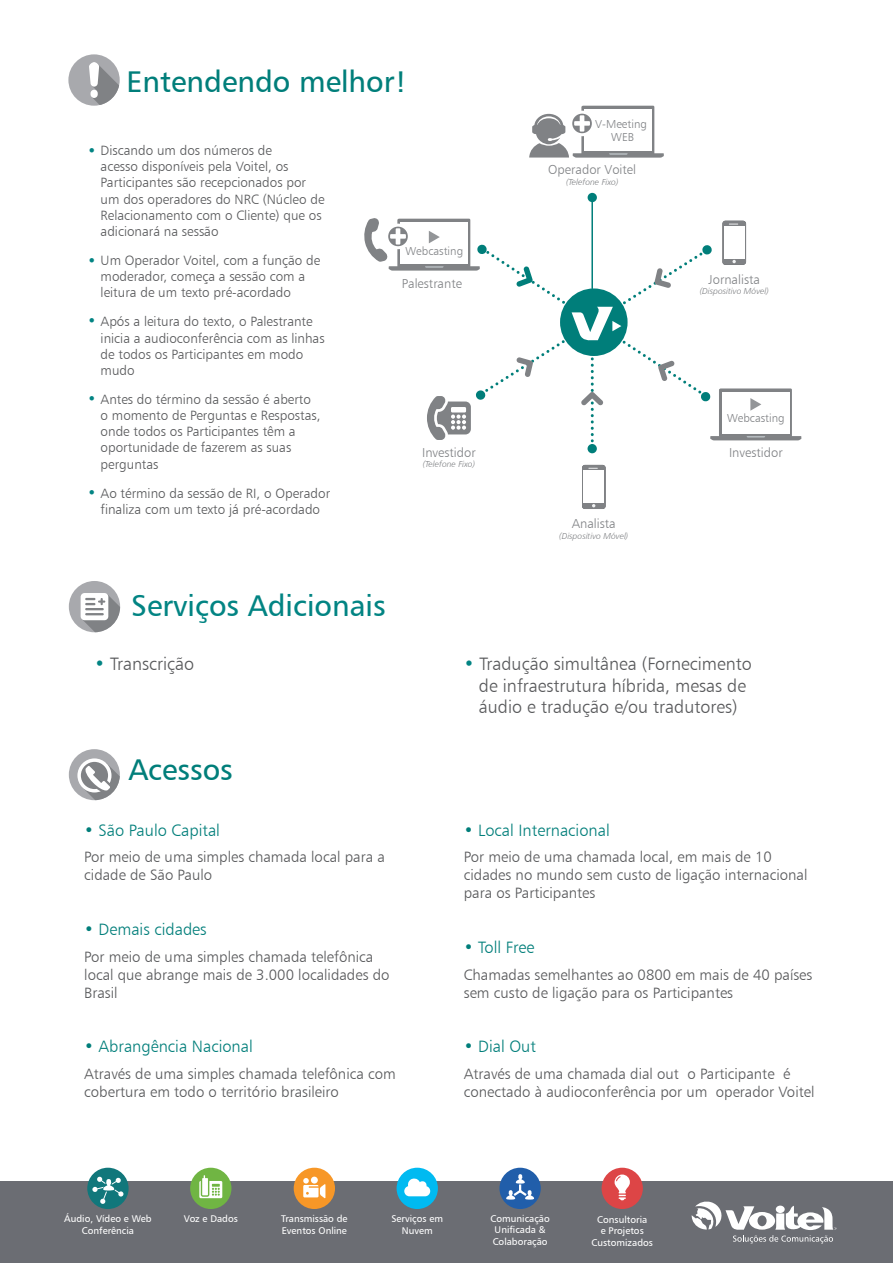
<style>
.page{position:relative;width:893px;height:1263px;background:#fff}
.page>*{position:absolute;margin:0;border:0;box-sizing:border-box;transform-origin:0 0}
.t1{font:30px "Humanist 777 BT Roman B";color:#007e7a}
.t2{font:30px "Humanist 777 BT Roman B";color:#028483}
.t3{font:18px/21.6px "Humanist 777 BT Light B";color:#57585a;text-align:center}
.t4{font:16.5px "Humanist 777 BT Light B";color:#007e7a}
.t5{font:15px/18px "Humanist 777 BT Light B";color:#57585a}
.t6{font:15px "Humanist 777 BT Light B";color:#028483}
.t7{font:13.5px/16.2px "Humanist 777 BT Light B";color:#57585a}
.t8{font:13.05px "Humanist 777 BT Light B";color:#808285}
.t9{font:11.55px/13.8px "Humanist 777 BT Light B";color:#808285;text-align:center}
.t10{font:9.75px/11.2px "Humanist 777 BT Roman B";color:#fff;text-align:center}
.t11{font:8.7px "Humanist 777 BT Light Italic B";color:#808285}
.s1{color:#028483}
</style>
<div class="page">
<div style="left:68px;top:54px;width:52px;height:52px;background:#a8a9ad;border-radius:50%"></div>
<svg style="left:89px;top:62px;width:30px;height:43px"></svg>
<div style="left:69px;top:749px;width:51px;height:51px;background:#a8a9ad;border-radius:50%"></div>
<div style="left:69px;top:581px;width:51px;height:51px;background:#a8a9ad;border-radius:50%"></div>
<svg style="left:81px;top:593px;width:39px;height:39px"></svg>
<div style="left:588px;top:193px;width:9px;height:9px;background:#007e7a;border-radius:50%"></div>
<div style="left:587px;top:444px;width:10px;height:9px;background:#007e7a;border-radius:50%"></div>
<svg style="left:582px;top:465px;width:24px;height:44px"></svg>
<div style="left:584px;top:470px;width:20px;height:33px;background:#fff"></div>
<hr style="left:591px;top:202px;width:2px;height:86px;background:#007e7a">
<svg style="left:364px;top:218px;width:437px;height:224px"></svg>
<svg style="left:529px;top:106px;width:135px;height:52px"></svg>
<svg style="left:77px;top:758px;width:43px;height:42px"></svg>
<div style="left:0;top:1181px;width:893px;height:82px;background:#6b6d73"></div>
<div style="left:602px;top:1168px;width:41px;height:41px;background:#dd4546;border-radius:50%"></div>
<svg style="left:615px;top:1174px;width:15px;height:26px"></svg>
<div style="left:87px;top:1168px;width:42px;height:41px;background:#11777b;border-radius:50%"></div>
<svg style="left:92px;top:1177px;width:31px;height:27px"></svg>
<div style="left:294px;top:1168px;width:41px;height:41px;background:#f79727;border-radius:50%"></div>
<svg style="left:303px;top:1176px;width:22px;height:22px"></svg>
<div style="left:397px;top:1168px;width:41px;height:41px;background:#00baf1;border-radius:50%"></div>
<svg style="left:404px;top:1178px;width:26px;height:18px"></svg>
<div style="left:190px;top:1168px;width:41px;height:41px;background:#70b543;border-radius:50%"></div>
<svg style="left:199px;top:1175px;width:23px;height:23px"></svg>
<div style="left:499px;top:1168px;width:42px;height:41px;background:#215eaa;border-radius:50%"></div>
<svg style="left:506px;top:1174px;width:28px;height:25px"></svg>
<svg style="left:691px;top:1201px;width:145px;height:42px"></svg>
<h1 class="t1" style="left:126px;top:63px;width:282px">Entendendo melhor!</h1>
<p class="t7" style="left:101px;top:142px;width:225px">Discando um dos números de<br>acesso disponíveis pela Voitel, os<br>Participantes são recepcionados por um dos operadores do NRC (Núcleo de<br>Relacionamento com o Cliente) que os adicionará na sessão</p>
<p class="t7" style="left:101px;top:252px;width:221px">Um Operador Voitel, com a função de moderador, começa a sessão com a leitura de um texto pré-acordado</p>
<p class="t7" style="left:101px;top:313px;width:225px">Após a leitura do texto, o Palestrante inicia a audioconferência com as linhas de todos os Participantes em modo mudo</p>
<p class="t7" style="left:101px;top:391px;width:221px">Antes do término da sessão é aberto o momento de Perguntas e Respostas, onde todos os Participantes têm a oportunidade de fazerem as suas perguntas</p>
<p class="t7" style="left:101px;top:485px;width:231px">Ao término da sessão de RI, o Operador finaliza com um texto já pré-acordado</p>
<p class="t6" style="left:88px;top:142px;width:10px">•</p>
<p class="t6" style="left:88px;top:251px;width:10px">•</p>
<p class="t6" style="left:88px;top:312px;width:10px">•</p>
<p class="t6" style="left:88px;top:389px;width:10px">•</p>
<p class="t6" style="left:88px;top:484px;width:10px">•</p>
<p class="t9" style="left:406px;top:244px;width:59px">Webcasting</p>
<p class="t8" style="left:402px;top:275px;width:62px">Palestrante</p>
<p class="t8" style="left:422px;top:444px;width:55px">Investidor</p>
<p class="t11" style="left:423px;top:459px;width:54px">(Telefone Fixo)</p>
<p class="t9" style="left:595px;top:116px;width:53px">V-Meeting<br>WEB</p>
<p class="t8" style="left:548px;top:162px;width:89px">Operador Voitel</p>
<p class="t11" style="left:566px;top:176px;width:54px">(Telefone Fixo)</p>
<p class="t8" style="left:572px;top:516px;width:45px">Analista</p>
<p class="t11" style="left:559px;top:530px;width:71px">(Dispositivo Móvel)</p>
<p class="t8" style="left:709px;top:271px;width:53px">Jornalista</p>
<p class="t11" style="left:700px;top:286px;width:71px">(Dispositivo Móvel)</p>
<p class="t9" style="left:727px;top:411px;width:59px">Webcasting</p>
<p class="t8" style="left:729px;top:445px;width:55px">Investidor</p>
<h1 class="t2" style="left:131px;top:586px;width:256px">Serviços Adicionais</h1>
<h2 class="t3" style="left:94px;top:653px;width:101px"><span class="s1">•</span> Transcrição</h2>
<h1 class="t1" style="left:128px;top:751px;width:106px">Acessos</h1>
<p class="t4" style="left:84px;top:820px;width:137px">• São Paulo Capital</p>
<p class="t5" style="left:84px;top:848px;width:302px">Por meio de uma simples chamada local para a cidade de São Paulo</p>
<p class="t4" style="left:84px;top:919px;width:124px">• Demais cidades</p>
<p class="t5" style="left:84px;top:947px;width:307px">Por meio de uma simples chamada telefônica local que abrange mais de 3.000 localidades do<br>Brasil</p>
<p class="t4" style="left:84px;top:1036px;width:170px">• Abrangência Nacional</p>
<p class="t5" style="left:84px;top:1064px;width:313px">Através de uma simples chamada telefônica com cobertura em todo o território brasileiro</p>
<h2 class="t3" style="left:464px;top:653px;width:290px"><span class="s1">•</span> Tradução simultânea (Fornecimento de infraestrutura híbrida, mesas de áudio e tradução e/ou tradutores)</h2>
<p class="t4" style="left:464px;top:820px;width:147px">• Local Internacional</p>
<p class="t5" style="left:464px;top:848px;width:345px">Por meio de uma chamada local, em mais de 10 cidades no mundo sem custo de ligação internacional para os Participantes</p>
<p class="t4" style="left:464px;top:937px;width:72px">• Toll Free</p>
<p class="t5" style="left:464px;top:965px;width:350px">Chamadas semelhantes ao 0800 em mais de 40 países sem custo de ligação para os Participantes</p>
<p class="t4" style="left:464px;top:1036px;width:74px">• Dial Out</p>
<p class="t5" style="left:464px;top:1064px;width:352px">Através de uma chamada dial out o Participante é conectado à audioconferência por um operador Voitel</p>
<p class="t10" style="left:64px;top:1212px;width:89px;line-height:11.7px">Áudio, Vídeo e Web<br>Conferência</p>
<p class="t10" style="left:281px;top:1212px;width:68px;line-height:11.7px;text-align:left">Transmissão de<br>Eventos Online</p>
<p class="t10" style="left:391px;top:1212px;width:53px;line-height:11.7px">Serviços em<br>Nuvem</p>
<p class="t10" style="left:184px;top:1213px;width:56px">Voz e Dados</p>
<p class="t10" style="left:490px;top:1213px;width:61px;text-align:left">Comunicação<br>Unificada &amp;<br>Colaboração</p>
<p class="t10" style="left:591px;top:1214px;width:63px">Consultoria<br>e Projetos<br>Customizados</p>
</div>
